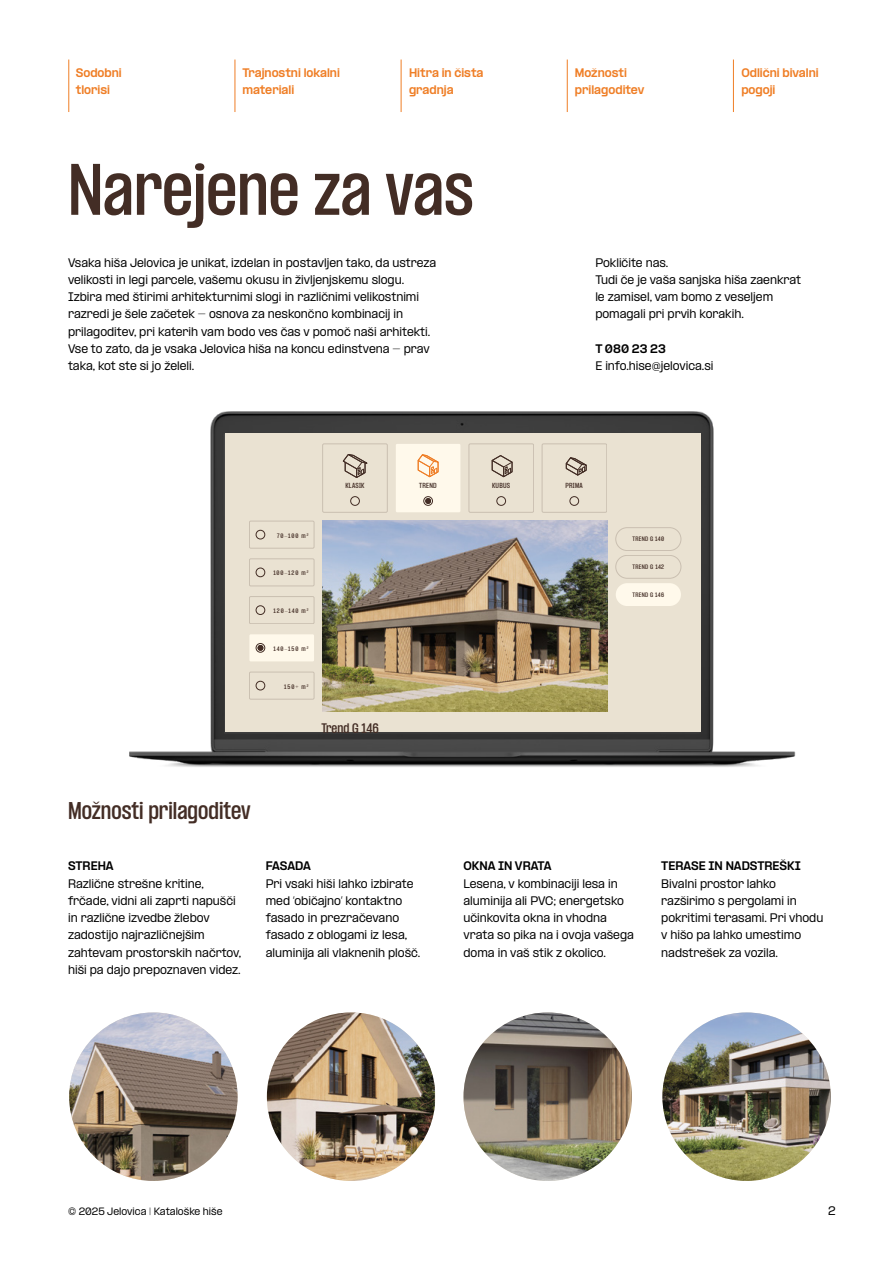
<style>
.page{position:relative;width:893px;height:1263px;background:#fff}
.page>*{position:absolute;margin:0;border:0;box-sizing:border-box;transform-origin:0 0}
.t1{font:600 condensed 63px "PP Formula";color:#432d25}
.t2{font:600 condensed 21px "PP Formula";color:#432d25}
.t3{font:600 condensed 12px "PP Formula";color:#432d25}
.t4{font:500 10.5px/17.2px "PP Formula";color:#000}
.t5{font:800 10.5px/17.2px "PP Formula";color:#ef7e26}
.t6{font:800 10.5px "PP Formula";color:#000}
.t7{font:500 9px "PP Formula";color:#000}
.t8{font:600 condensed 6.45px "PP Formula";letter-spacing:.04em;color:#432d25}
.t9{font:600 condensed 5.55px "PP Formula";letter-spacing:.06em;color:#432d25}
</style>
<div class="page">
<img style="left:129px;top:411px;width:667px;height:356px">
<div style="left:225px;top:433px;width:475px;height:299px;background:#eae2d2"></div>
<div style="left:616px;top:583px;width:65px;height:23px;background:#fff9eb;border-radius:11px"></div>
<div style="left:396px;top:444px;width:64px;height:68px;background:#fff9eb"></div>
<svg style="left:417px;top:454px;width:22px;height:24px"></svg>
<svg style="left:342px;top:454px;width:26px;height:24px"></svg>
<svg style="left:565px;top:457px;width:22px;height:19px"></svg>
<svg style="left:491px;top:455px;width:22px;height:23px"></svg>
<div style="left:322px;top:444px;width:65px;height:68px;border:1px solid #432d25"></div>
<div style="left:469px;top:444px;width:65px;height:68px;border:1px solid #432d25"></div>
<div style="left:249px;top:521px;width:65px;height:27px;border:1px solid #432d25"></div>
<div style="left:542px;top:444px;width:65px;height:68px;border:1px solid #432d25"></div>
<div style="left:350px;top:496px;width:10px;height:10px;border:1px solid #432d25;border-radius:50%"></div>
<div style="left:424px;top:496px;width:9px;height:10px;border:1px solid #432d25;border-radius:50%"></div>
<div style="left:497px;top:496px;width:9px;height:10px;border:1px solid #432d25;border-radius:50%"></div>
<div style="left:570px;top:496px;width:9px;height:10px;border:1px solid #432d25;border-radius:50%"></div>
<svg style="left:425px;top:498px;width:6px;height:6px"></svg>
<div style="left:256px;top:530px;width:9px;height:9px;border:1px solid #432d25;border-radius:50%"></div>
<div style="left:249px;top:559px;width:65px;height:27px;border:1px solid #432d25"></div>
<div style="left:256px;top:568px;width:9px;height:9px;border:1px solid #432d25;border-radius:50%"></div>
<div style="left:249px;top:596px;width:65px;height:28px;border:1px solid #432d25"></div>
<div style="left:256px;top:605px;width:9px;height:10px;border:1px solid #432d25;border-radius:50%"></div>
<div style="left:249px;top:634px;width:65px;height:27px;background:#fff9eb"></div>
<div style="left:256px;top:643px;width:9px;height:9px;border:1px solid #432d25;border-radius:50%"></div>
<svg style="left:258px;top:645px;width:5px;height:6px"></svg>
<div style="left:249px;top:672px;width:65px;height:27px;border:1px solid #432d25"></div>
<div style="left:256px;top:681px;width:9px;height:9px;border:1px solid #432d25;border-radius:50%"></div>
<div style="left:616px;top:527px;width:65px;height:24px;border:1px solid #432d25;border-radius:11px"></div>
<div style="left:616px;top:555px;width:65px;height:23px;border:1px solid #432d25;border-radius:11px"></div>
<hr style="left:68px;top:60px;width:1px;height:52px;background:#ef7e26">
<hr style="left:235px;top:60px;width:1px;height:52px;background:#ef7e26">
<hr style="left:401px;top:60px;width:1px;height:52px;background:#ef7e26">
<hr style="left:567px;top:60px;width:1px;height:52px;background:#ef7e26">
<hr style="left:733px;top:60px;width:1px;height:52px;background:#ef7e26">
<img style="left:322px;top:521px;width:285px;height:191px">
<img style="left:69px;top:1012px;width:169px;height:169px;border-radius:84px">
<img style="left:267px;top:1012px;width:168px;height:169px">
<img style="left:662px;top:1012px;width:169px;height:169px;border-radius:84px">
<img style="left:463px;top:1012px;width:169px;height:169px;border-radius:84px">
<p class="t5" style="left:76px;top:64px;width:47px">Sodobni tlorisi</p>
<p class="t5" style="left:242px;top:64px;width:99px">Trajnostni lokalni materiali</p>
<p class="t5" style="left:409px;top:64px;width:76px">Hitra in čista gradnja</p>
<p class="t5" style="left:575px;top:64px;width:71px">Možnosti prilagoditev</p>
<p class="t5" style="left:741px;top:64px;width:79px">Odlični bivalni pogoji</p>
<h1 class="t1" style="left:68px;top:151px;width:407px">Narejene za vas</h1>
<p class="t4" style="left:68px;top:254px;width:370px">Vsaka hiša Jelovica je unikat, izdelan in postavljen tako, da ustreza velikosti in legi parcele, vašemu okusu in življenjskemu slogu.<br>Izbira med štirimi arhitekturnimi slogi in različnimi velikostnimi razredi je šele začetek - osnova za neskončno kombinacij in prilagoditev, pri katerih vam bodo ves čas v pomoč naši arhitekti.<br>Vse to zato, da je vsaka Jelovica hiša na koncu edinstvena - prav taka, kot ste si jo želeli.</p>
<p class="t4" style="left:595px;top:254px;width:207px">Pokličite nas.<br>Tudi če je vaša sanjska hiša zaenkrat le zamisel, vam bomo z veseljem pomagali pri prvih korakih.</p>
<p class="t6" style="left:595px;top:342px;width:72px">T 080 23 23</p>
<p class="t4" style="left:595px;top:357px;width:120px">E info.hise@jelovica.si</p>
<p class="t8" style="left:345px;top:481px;width:21px">KLASIK</p>
<p class="t9" style="left:277px;top:532px;width:33px">70-100 m <sup>2</sup></p>
<p class="t9" style="left:273px;top:570px;width:37px">100-120 m <sup>2</sup></p>
<p class="t9" style="left:274px;top:607px;width:36px">120-140 m <sup>2</sup></p>
<p class="t9" style="left:274px;top:645px;width:36px">140-150 m <sup>2</sup></p>
<p class="t9" style="left:284px;top:683px;width:26px">150+ m <sup>2</sup></p>
<p class="t3" style="left:321px;top:721px;width:59px">Trend G 146</p>
<p class="t8" style="left:419px;top:481px;width:19px">TREND</p>
<p class="t8" style="left:492px;top:481px;width:20px">KUBUS</p>
<p class="t8" style="left:566px;top:481px;width:19px">PRIMA</p>
<p class="t9" style="left:632px;top:535px;width:33px">TREND G 140</p>
<p class="t9" style="left:633px;top:563px;width:33px">TREND G 142</p>
<p class="t9" style="left:632px;top:591px;width:33px">TREND G 146</p>
<h2 class="t2" style="left:68px;top:797px;width:184px">Možnosti prilagoditev</h2>
<p class="t6" style="left:68px;top:859px;width:47px">STREHA</p>
<p class="t4" style="left:68px;top:875px;width:175px">Različne strešne kritine, frčade, vidni ali zaprti napušči in različne izvedbe žlebov zadostijo najrazličnejšim zahtevam prostorskih načrtov, hiši pa dajo prepoznaven videz.</p>
<p class="t6" style="left:266px;top:859px;width:47px">FASADA</p>
<p class="t4" style="left:266px;top:875px;width:156px">Pri vsaki hiši lahko izbirate med ‘običajno’ kontaktno fasado in prezračevano fasado z oblogami iz lesa, aluminija ali vlaknenih plošč.</p>
<p class="t6" style="left:463px;top:859px;width:90px">OKNA IN VRATA</p>
<p class="t4" style="left:463px;top:875px;width:172px">Lesena, v kombinaciji lesa in aluminija ali PVC; energetsko učinkovita okna in vhodna vrata so pika na i ovoja vašega doma in vaš stik z okolico.</p>
<p class="t6" style="left:661px;top:859px;width:141px">TERASE IN NADSTREŠKI</p>
<p class="t4" style="left:661px;top:875px;width:164px">Bivalni prostor lahko razširimo s pergolami in pokritimi terasami. Pri vhodu v hišo pa lahko umestimo nadstrešek za vozila.</p>
<p class="t7" style="left:68px;top:1206px;width:156px">© 2025 Jelovica | Kataloške hiše</p>
<p class="t4" style="left:828px;top:1202px;width:9px">2</p>
</div>
